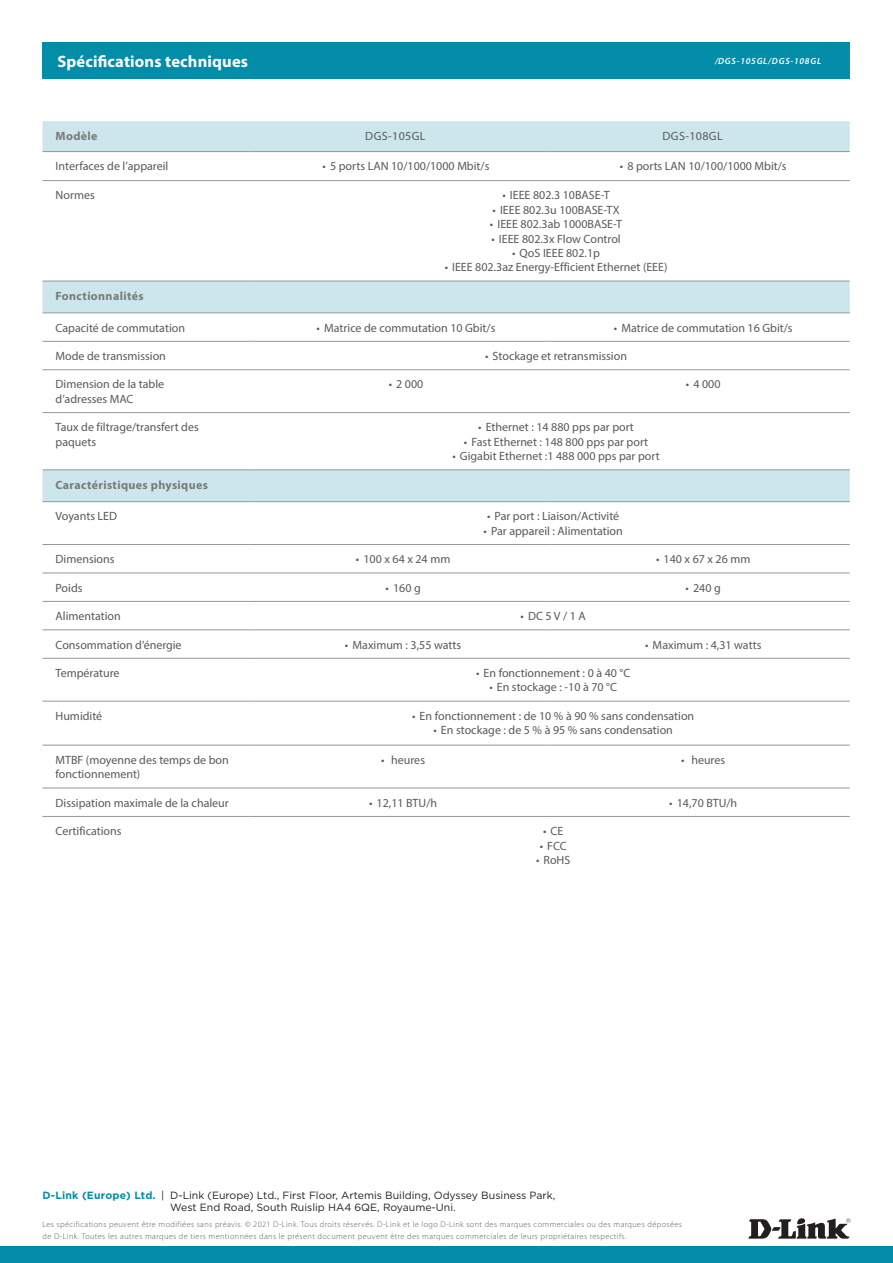
<style>
.page{position:relative;width:893px;height:1263px;background:#fff}
.page>*{position:absolute;margin:0;border:0;box-sizing:border-box;transform-origin:0 0}
.Spec_Section_Header{font:700 16.5px "Myriad Pro";letter-spacing:.01em;color:#fff}
.Spec_Category{font:12px/14.4px "Myriad Pro";color:#58595b}
.Spec_Category-2{font:700 12px "Myriad Pro";letter-spacing:.03em;color:#7a7a7a}
.Spec_Bullets{font:12px "Myriad Pro";letter-spacing:.03em;color:#58595b}
.Master_Page_Text{font:10.5px/12.6px "Gotham";color:#231f20}
.Spec_Section_Header-2{font:italic 600 9px "Myriad Pro";letter-spacing:.085em;color:#fff}
.t1{font:300 8.25px/12px "Myriad Pro";letter-spacing:.05em;color:#58595b}
.s1{font-weight:700;color:#048da8}
</style>
<div class="page">
<div style="left:0;top:1247px;width:893px;height:16px;background:#048da8"></div>
<svg style="left:748px;top:1218px;width:102px;height:21px"></svg>
<div style="left:43px;top:43px;width:807px;height:36px;background:#048da8"></div>
<svg style="left:43px;top:121px;width:807px;height:380px"></svg>
<hr style="left:43px;top:151px;width:206px;height:1px;background:#949698">
<hr style="left:43px;top:180px;width:206px;height:1px;background:#949698">
<hr style="left:249px;top:180px;width:301px;height:1px;background:#949698">
<hr style="left:550px;top:180px;width:300px;height:1px;background:#949698">
<hr style="left:43px;top:281px;width:206px;height:1px;background:#949698">
<hr style="left:249px;top:281px;width:301px;height:1px;background:#949698">
<hr style="left:550px;top:281px;width:300px;height:1px;background:#949698">
<hr style="left:43px;top:312px;width:206px;height:1px;background:#949698">
<hr style="left:249px;top:312px;width:301px;height:1px;background:#949698">
<hr style="left:550px;top:312px;width:300px;height:1px;background:#949698">
<hr style="left:43px;top:341px;width:206px;height:1px;background:#949698">
<hr style="left:249px;top:341px;width:301px;height:1px;background:#949698">
<hr style="left:550px;top:341px;width:300px;height:1px;background:#949698">
<hr style="left:43px;top:369px;width:206px;height:1px;background:#949698">
<hr style="left:249px;top:369px;width:301px;height:1px;background:#949698">
<hr style="left:550px;top:369px;width:300px;height:1px;background:#949698">
<hr style="left:43px;top:412px;width:206px;height:1px;background:#949698">
<hr style="left:249px;top:412px;width:301px;height:1px;background:#949698">
<hr style="left:550px;top:412px;width:300px;height:1px;background:#949698">
<hr style="left:43px;top:469px;width:206px;height:1px;background:#949698">
<hr style="left:249px;top:469px;width:301px;height:1px;background:#949698">
<hr style="left:550px;top:469px;width:300px;height:1px;background:#949698">
<hr style="left:43px;top:501px;width:206px;height:1px;background:#949698">
<hr style="left:249px;top:501px;width:301px;height:1px;background:#949698">
<hr style="left:550px;top:501px;width:300px;height:1px;background:#949698">
<hr style="left:43px;top:544px;width:206px;height:1px;background:#949698">
<hr style="left:249px;top:544px;width:301px;height:1px;background:#949698">
<hr style="left:550px;top:544px;width:300px;height:1px;background:#949698">
<hr style="left:43px;top:573px;width:206px;height:1px;background:#949698">
<hr style="left:249px;top:573px;width:301px;height:1px;background:#949698">
<hr style="left:550px;top:573px;width:300px;height:1px;background:#949698">
<hr style="left:43px;top:601px;width:206px;height:1px;background:#949698">
<hr style="left:249px;top:601px;width:301px;height:1px;background:#949698">
<hr style="left:550px;top:601px;width:300px;height:1px;background:#949698">
<hr style="left:43px;top:629px;width:206px;height:1px;background:#949698">
<hr style="left:249px;top:629px;width:301px;height:1px;background:#949698">
<hr style="left:550px;top:629px;width:300px;height:1px;background:#949698">
<hr style="left:43px;top:658px;width:206px;height:1px;background:#949698">
<hr style="left:249px;top:658px;width:301px;height:1px;background:#949698">
<hr style="left:550px;top:658px;width:300px;height:1px;background:#949698">
<hr style="left:43px;top:701px;width:206px;height:1px;background:#949698">
<hr style="left:249px;top:701px;width:301px;height:1px;background:#949698">
<hr style="left:550px;top:701px;width:300px;height:1px;background:#949698">
<hr style="left:43px;top:745px;width:206px;height:1px;background:#949698">
<hr style="left:249px;top:745px;width:301px;height:1px;background:#949698">
<hr style="left:550px;top:745px;width:300px;height:1px;background:#949698">
<hr style="left:43px;top:788px;width:206px;height:1px;background:#949698">
<hr style="left:249px;top:788px;width:301px;height:1px;background:#949698">
<hr style="left:550px;top:788px;width:300px;height:1px;background:#949698">
<hr style="left:43px;top:816px;width:206px;height:1px;background:#949698">
<hr style="left:249px;top:151px;width:301px;height:1px;background:#949698">
<hr style="left:550px;top:151px;width:300px;height:1px;background:#949698">
<hr style="left:249px;top:816px;width:301px;height:1px;background:#949698">
<hr style="left:550px;top:816px;width:300px;height:1px;background:#949698">
<p class="Spec_Section_Header" style="left:57px;top:51px;width:192px">Spécifications techniques</p>
<p class="Spec_Section_Header-2" style="left:715px;top:56px;width:108px">/DGS-105GL/DGS-108GL</p>
<p class="Spec_Category-2" style="left:56px;top:128px;width:44px">Modèle</p>
<p class="Spec_Bullets" style="left:365px;top:128px;width:62px">DGS-105GL</p>
<p class="Spec_Bullets" style="left:662px;top:128px;width:62px">DGS-108GL</p>
<p class="Spec_Category" style="left:56px;top:159px;width:114px">Interfaces de l’appareil</p>
<p class="Spec_Category" style="left:323px;top:159px;width:168px">• 5 ports LAN 10/100/1000 Mbit/s</p>
<p class="Spec_Category" style="left:620px;top:159px;width:168px">• 8 ports LAN 10/100/1000 Mbit/s</p>
<p class="Spec_Category" style="left:56px;top:188px;width:41px">Normes</p>
<p class="Spec_Category" style="left:502px;top:188px;width:109px">• IEEE 802.3 10BASE-T</p>
<p class="Spec_Category" style="left:492px;top:202px;width:129px">• IEEE 802.3u 100BASE-TX</p>
<p class="Spec_Category" style="left:490px;top:217px;width:134px">• IEEE 802.3ab 1000BASE-T</p>
<p class="Spec_Category" style="left:491px;top:231px;width:131px">• IEEE 802.3x Flow Control</p>
<p class="Spec_Category" style="left:512px;top:245px;width:89px">• QoS IEEE 802.1p</p>
<p class="Spec_Category" style="left:445px;top:260px;width:224px">• IEEE 802.3az Energy-Efficient Ethernet (EEE)</p>
<p class="Spec_Category-2" style="left:56px;top:288px;width:90px">Fonctionnalités</p>
<p class="Spec_Category" style="left:56px;top:320px;width:131px">Capacité de commutation</p>
<p class="Spec_Category" style="left:317px;top:320px;width:180px">• Matrice de commutation 10 Gbit/s</p>
<p class="Spec_Category" style="left:614px;top:320px;width:180px">• Matrice de commutation 16 Gbit/s</p>
<p class="Spec_Category" style="left:56px;top:349px;width:112px">Mode de transmission</p>
<p class="Spec_Category" style="left:485px;top:349px;width:143px">• Stockage et retransmission</p>
<p class="Spec_Category" style="left:56px;top:377px;width:110px">Dimension de la table d’adresses MAC</p>
<p class="Spec_Category" style="left:389px;top:377px;width:36px">• 2 000</p>
<p class="Spec_Category" style="left:686px;top:377px;width:36px">• 4 000</p>
<p class="Spec_Category" style="left:56px;top:420px;width:145px">Taux de filtrage/transfert des paquets</p>
<p class="Spec_Category" style="left:478px;top:420px;width:157px">• Ethernet : 14 880 pps par port</p>
<p class="Spec_Category" style="left:464px;top:434px;width:186px">• Fast Ethernet : 148 800 pps par port</p>
<p class="Spec_Category" style="left:452px;top:449px;width:209px">• Gigabit Ethernet :1 488 000 pps par port</p>
<p class="Spec_Category-2" style="left:56px;top:477px;width:154px">Caractéristiques physiques</p>
<p class="Spec_Category" style="left:56px;top:509px;width:63px">Voyants LED</p>
<p class="Spec_Category" style="left:487px;top:509px;width:134px">• Par port : Liaison/Activité</p>
<p class="Spec_Category" style="left:483px;top:523px;width:141px">• Par appareil : Alimentation</p>
<p class="Spec_Category" style="left:56px;top:552px;width:61px">Dimensions</p>
<p class="Spec_Category" style="left:356px;top:552px;width:96px">• 100 x 64 x 24 mm</p>
<p class="Spec_Category" style="left:656px;top:552px;width:96px">• 140 x 67 x 26 mm</p>
<p class="Spec_Category" style="left:56px;top:580px;width:28px">Poids</p>
<p class="Spec_Category" style="left:385px;top:580px;width:37px">• 160 g</p>
<p class="Spec_Category" style="left:686px;top:580px;width:37px">• 240 g</p>
<p class="Spec_Category" style="left:56px;top:609px;width:67px">Alimentation</p>
<p class="Spec_Category" style="left:521px;top:609px;width:67px">• DC 5 V / 1 A</p>
<p class="Spec_Category" style="left:56px;top:637px;width:128px">Consommation d’énergie</p>
<p class="Spec_Category" style="left:345px;top:637px;width:118px">• Maximum : 3,55 watts</p>
<p class="Spec_Category" style="left:645px;top:637px;width:118px">• Maximum : 4,31 watts</p>
<p class="Spec_Category" style="left:56px;top:666px;width:65px">Température</p>
<p class="Spec_Category" style="left:476px;top:666px;width:156px">• En fonctionnement : 0 à 40 °C</p>
<p class="Spec_Category" style="left:489px;top:680px;width:129px">• En stockage : -10 à 70 °C</p>
<p class="Spec_Category" style="left:56px;top:708px;width:48px">Humidité</p>
<p class="Spec_Category" style="left:412px;top:708px;width:284px">• En fonctionnement : de 10 % à 90 % sans condensation</p>
<p class="Spec_Category" style="left:433px;top:723px;width:241px">• En stockage : de 5 % à 95 % sans condensation</p>
<p class="Spec_Category" style="left:56px;top:752px;width:175px">MTBF (moyenne des temps de bon fonctionnement)</p>
<p class="Spec_Category" style="left:381px;top:752px;width:45px">• heures</p>
<p class="Spec_Category" style="left:681px;top:752px;width:45px">• heures</p>
<p class="Spec_Category" style="left:56px;top:795px;width:175px">Dissipation maximale de la chaleur</p>
<p class="Spec_Category" style="left:369px;top:795px;width:70px">• 12,11 BTU/h</p>
<p class="Spec_Category" style="left:669px;top:795px;width:70px">• 14,70 BTU/h</p>
<p class="Spec_Category" style="left:56px;top:824px;width:68px">Certifications</p>
<p class="Spec_Category" style="left:543px;top:824px;width:22px">• CE</p>
<p class="Spec_Category" style="left:540px;top:838px;width:29px">• FCC</p>
<p class="Spec_Category" style="left:536px;top:852px;width:36px">• RoHS</p>
<p class="Master_Page_Text" style="left:170px;top:1188px;width:387px;text-indent:-128px"><span class="s1">D-Link (Europe) Ltd.</span> | D-Link (Europe) Ltd., First Floor, Artemis Building, Odyssey Business Park,<br>West End Road, South Ruislip HA4 6QE, Royaume-Uni.</p>
<p class="t1" style="left:43px;top:1218px;width:641px">Les spécifications peuvent être modifiées sans préavis. © 2021 D-Link. Tous droits réservés. D-Link et le logo D-Link sont des marques commerciales ou des marques déposées de D-Link. Toutes les autres marques de tiers mentionnées dans le présent document peuvent être des marques commerciales de leurs propriétaires respectifs.</p>
</div>
